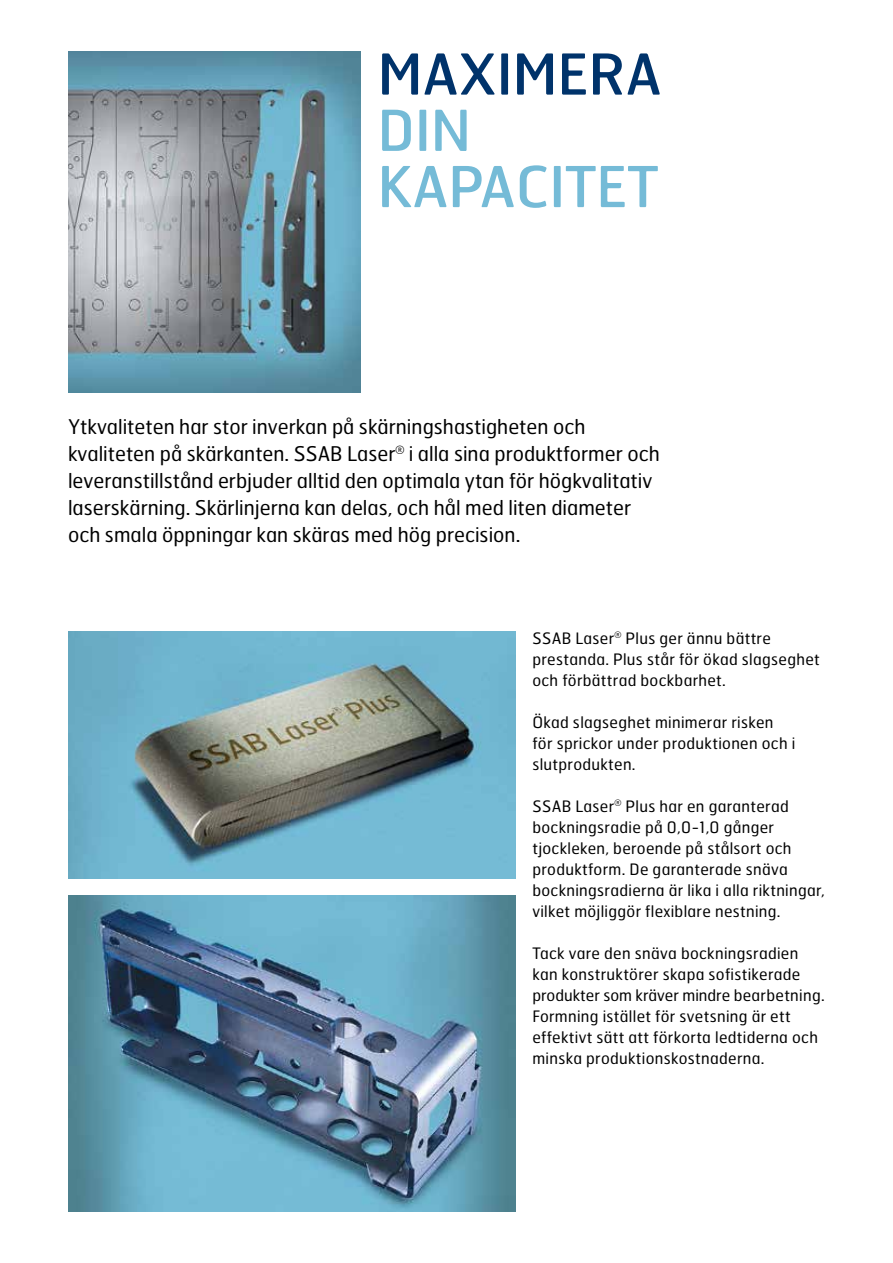
<style>
.page{position:relative;width:893px;height:1263px;background:#fff}
.page>*{position:absolute;margin:0;border:0;box-sizing:border-box;transform-origin:0 0}
.t1{font:56.25px/56.2px "Hermes FB";color:#75bbd7}
.t2{font:56.25px "Hermes FB";color:#00336b}
.t3{font:20.25px/27px "Hermes FB";color:#000}
.t4{font:15.75px/21px "Hermes FB";letter-spacing:.02em;color:#000}
</style>
<div class="page">
<img style="left:68px;top:631px;width:447px;height:247px">
<img style="left:68px;top:895px;width:447px;height:317px">
<img style="left:68px;top:51px;width:293px;height:341px">
<h1 class="t2" style="left:378px;top:38px;width:285px">MAXIMERA</h1>
<h1 class="t1" style="left:378px;top:101px;width:282px">DIN<br>KAPACITET</h1>
<p class="t3" style="left:68px;top:412px;width:593px">Ytkvaliteten har stor inverkan på skärningshastigheten och kvaliteten på skärkanten. SSAB Laser<sup>®</sup> i alla sina produktformer och leveranstillstånd erbjuder alltid den optimala ytan för högkvalitativ laserskärning. Skärlinjerna kan delas, och hål med liten diameter och smala öppningar kan skäras med hög precision.</p>
<p class="t4" style="left:532px;top:627px;width:289px">SSAB Laser<sup>®</sup> Plus ger ännu bättre prestanda. Plus står för ökad slagseghet och förbättrad bockbarhet.</p>
<p class="t4" style="left:532px;top:711px;width:265px">Ökad slagseghet minimerar risken för sprickor under produktionen och i slutprodukten.</p>
<p class="t4" style="left:532px;top:795px;width:294px">SSAB Laser<sup>®</sup> Plus har en garanterad bockningsradie på 0,0-1,0 gånger tjockleken, beroende på stålsort och produktform. De garanterade snäva bockningsradierna är lika i alla riktningar, vilket möjliggör flexiblare nestning.</p>
<p class="t4" style="left:532px;top:942px;width:294px">Tack vare den snäva bockningsradien kan konstruktörer skapa sofistikerade produkter som kräver mindre bearbetning.<br>Formning istället för svetsning är ett effektivt sätt att förkorta ledtiderna och minska produktionskostnaderna.</p>
</div>
